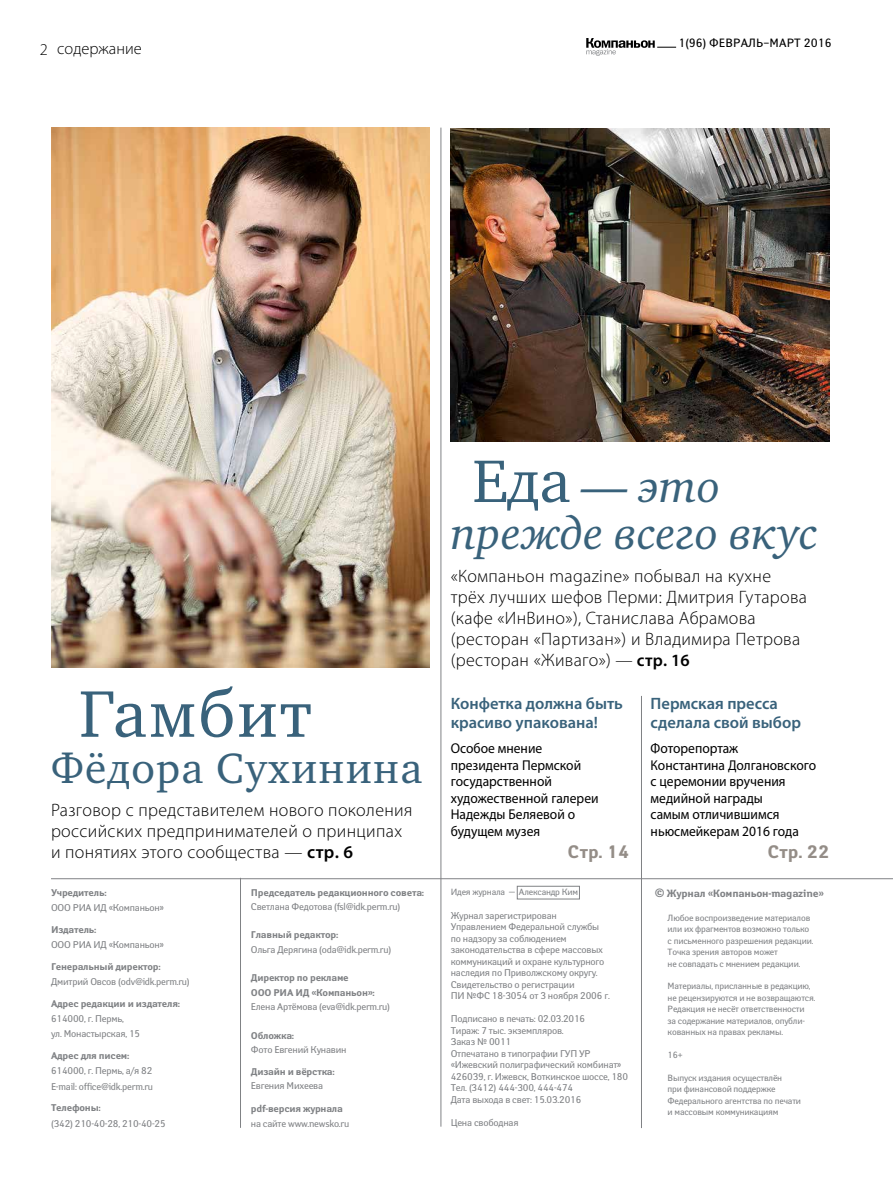
<style>
.page{position:relative;width:893px;height:1191px;background:#fff}
.page>*{position:absolute;margin:0;border:0;box-sizing:border-box;transform-origin:0 0}
.t1{font:67.5px "Charter ITC";letter-spacing:.03em;color:#39627b}
.t2{font:italic 46.5px/46.5px "Charter ITC";color:#39627b}
.t3{font:43.5px "Charter ITC";letter-spacing:.03em;color:#39627b}
.t4{font:300 18px/21px "Myriad Pro";letter-spacing:.02em;color:#000}
.t5{font:700 18px "Yanus";color:#948d87}
.t6{font:600 16.5px/19.5px "Myriad Pro";color:#39627b}
.t7{font:300 16.5px "Myriad Pro";color:#000}
.t8{font:14.25px/16.5px "Myriad Pro";color:#000;scale:.95 1}
.t9{font:12px "Yanus";letter-spacing:.01em;color:#000}
.t10{font:700 10.5px "Yanus";letter-spacing:-.02em;color:#808285}
.t11{font:9.75px/11.6px "Yanus";letter-spacing:-.02em;color:#808285}
.t12{font:700 9.75px/14.4px "Yanus";letter-spacing:-.02em;color:#808285}
.t13{font:9px/11.4px "Yanus";letter-spacing:-.02em;color:#808285}
.s1{font-weight:600}
.s2{font-style:normal;font-size:61.5px}
.s3{font-size:17.25px}
.s4{font-weight:600;font-size:17.25px}
.s5{font-size:12px}
</style>
<div class="page">
<svg style="left:586px;top:38px;width:90px;height:18px"></svg>
<hr style="left:51px;top:878px;width:842px;height:1px;background:#808285">
<img style="left:451px;top:128px;width:378px;height:313px">
<hr style="left:441px;top:128px;width:1px;height:998px;background:#808285">
<hr style="left:240px;top:878px;width:1px;height:249px;background:#808285">
<hr style="left:641px;top:696px;width:1px;height:432px;background:#808285">
<div style="left:517px;top:886px;width:63px;height:13px;border:1px solid #808285"></div>
<img style="left:51px;top:128px;width:378px;height:540px">
<h3 class="t7" style="left:40px;top:40px;width:10px">2</h3>
<h3 class="t7" style="left:57px;top:39px;width:86px">содержание</h3>
<p class="t9" style="left:678px;top:36px;width:155px">1(96) ФЕВРАЛЬ–МАРТ 2016</p>
<h1 class="t1" style="left:79px;top:671px;width:235px">Гамбит</h1>
<h3 class="t3" style="left:51px;top:741px;width:373px">Фёдора Сухинина</h3>
<h3 class="t4" style="left:51px;top:799px;width:363px">Разговор с представителем нового поколения российских предпринимателей о принципах и понятиях этого сообщества — <span class="s1">стр. 6</span></h3>
<p class="t12" style="left:51px;top:885px;width:57px">Учредитель:</p>
<p class="t11" style="left:51px;top:901px;width:114px">ООО РИА ИД «Компаньон»</p>
<p class="t12" style="left:51px;top:922px;width:47px">Издатель:</p>
<p class="t11" style="left:51px;top:938px;width:114px">ООО РИА ИД «Компаньон»</p>
<p class="t12" style="left:51px;top:959px;width:111px">Генеральный директор:</p>
<p class="t11" style="left:51px;top:975px;width:140px">Дмитрий Овсов (odv@idk.perm.ru)</p>
<p class="t12" style="left:51px;top:996px;width:131px">Адрес редакции и издателя:</p>
<p class="t11" style="left:51px;top:1010px;width:91px;line-height:15.3px">614000, г. Пермь,<br>ул. Монастырская, 15</p>
<p class="t12" style="left:51px;top:1048px;width:80px">Адрес для писем:</p>
<p class="t11" style="left:51px;top:1063px;width:104px;line-height:15.3px">614000, г. Пермь, а/я 82<br>E-mail: office@idk.perm.ru</p>
<p class="t12" style="left:51px;top:1101px;width:51px">Телефоны:</p>
<p class="t11" style="left:51px;top:1117px;width:116px">(342) 210-40-28, 210-40-25</p>
<p class="t12" style="left:251px;top:885px;width:175px">Председатель редакционного совета:</p>
<p class="t11" style="left:251px;top:900px;width:151px">Светлана Федотова (fsl@idk.perm.ru)</p>
<p class="t12" style="left:251px;top:928px;width:89px">Главный редактор:</p>
<p class="t11" style="left:251px;top:943px;width:142px">Ольга Дерягина (oda@idk.perm.ru)</p>
<p class="t12" style="left:251px;top:971px;width:125px">Директор по рекламе<br>ООО РИА ИД «Компаньон»:</p>
<p class="t11" style="left:251px;top:1000px;width:141px">Елена Артёмова (eva@idk.perm.ru)</p>
<p class="t12" style="left:251px;top:1028px;width:45px">Обложка:</p>
<p class="t11" style="left:251px;top:1044px;width:97px">Фото Евгений Кунавин</p>
<p class="t12" style="left:251px;top:1064px;width:85px">Дизайн и вёрстка:</p>
<p class="t11" style="left:251px;top:1080px;width:74px">Евгения Михеева</p>
<p class="t12" style="left:251px;top:1101px;width:94px">pdf-версия журнала</p>
<p class="t11" style="left:251px;top:1117px;width:100px">на сайте www.newsko.ru</p>
<h2 class="t2" style="left:451px;top:463px;width:368px;text-indent:22px"><span class="s2">Еда</span> — это прежде всего вкус</h2>
<h3 class="t4" style="left:451px;top:565px;width:358px">«Компаньон magazine» побывал на кухне трёх лучших шефов Перми: Дмитрия Гутарова (кафе «ИнВино»), Станислава Абрамова (ресторан «Партизан») и Владимира Петрова (ресторан «Живаго») <span class="s3">—</span> <span class="s4">стр. 16</span></h3>
<h3 class="t6" style="left:651px;top:693px;width:152px">Пермская пресса сделала свой выбор</h3>
<h3 class="t8" style="left:651px;top:740px;width:176px">Фоторепортаж<br>Константина Долгановского с церемонии вручения медийной награды<br>самым отличившимся ньюсмейкерам 2016 года</h3>
<h3 class="t5" style="left:768px;top:841px;width:63px">Стр. 22</h3>
<h3 class="t6" style="left:451px;top:693px;width:174px">Конфетка должна быть красиво упакована!</h3>
<h3 class="t8" style="left:451px;top:740px;width:157px">Особое мнение президента Пермской государственной художественной галереи<br>Надежды Беляевой о будущем музея</h3>
<h3 class="t5" style="left:568px;top:841px;width:63px">Стр. 14</h3>
<p class="t13" style="left:451px;top:886px;width:129px">Идея журнала — Александр Ким</p>
<p class="t11" style="left:451px;top:909px;width:161px">Журнал зарегистрирован<br>Управлением Федеральной службы по надзору за соблюдением законодательства в сфере массовых коммуникаций и охране культурного наследия по Приволжскому округу.<br>Свидетельство о регистрации<br>ПИ №ФС 18-3054 от 3 ноября 2006 г.</p>
<p class="t11" style="left:451px;top:1013px;width:179px">Подписано в печать: 02.03.2016<br>Тираж: 7 тыс. экземпляров.<br>Заказ № 0011<br>Отпечатано в типографии ГУП УР «Ижевский полиграфический комбинат»<br>426039, г. Ижевск, Воткинское шоссе, 180<br>Тел. (3412) 444-300, 444-474<br>Дата выхода в свет: 15.03.2016</p>
<p class="t11" style="left:451px;top:1117px;width:69px">Цена свободная</p>
<p class="t10" style="left:655px;top:887px;width:170px"><span class="s5">©</span> Журнал «Компаньон-magazine»</p>
<p class="t13" style="left:668px;top:912px;width:147px">Любое воспроизведение материалов или их фрагментов возможно только с письменного разрешения редакции.<br>Точка зрения авторов может<br>не совпадать с мнением редакции.</p>
<p class="t13" style="left:668px;top:980px;width:149px">Материалы, присланные в редакцию, не рецензируются и не возвращаются.<br>Редакция не несёт ответственности за содержание материалов, опубли&shy;кованных на правах рекламы.</p>
<p class="t13" style="left:668px;top:1049px;width:17px">16+</p>
<p class="t13" style="left:668px;top:1072px;width:135px">Выпуск издания осуществлён<br>при финансовой поддержке<br>Федерального агентства по печати и массовым коммуникациям</p>
</div>
